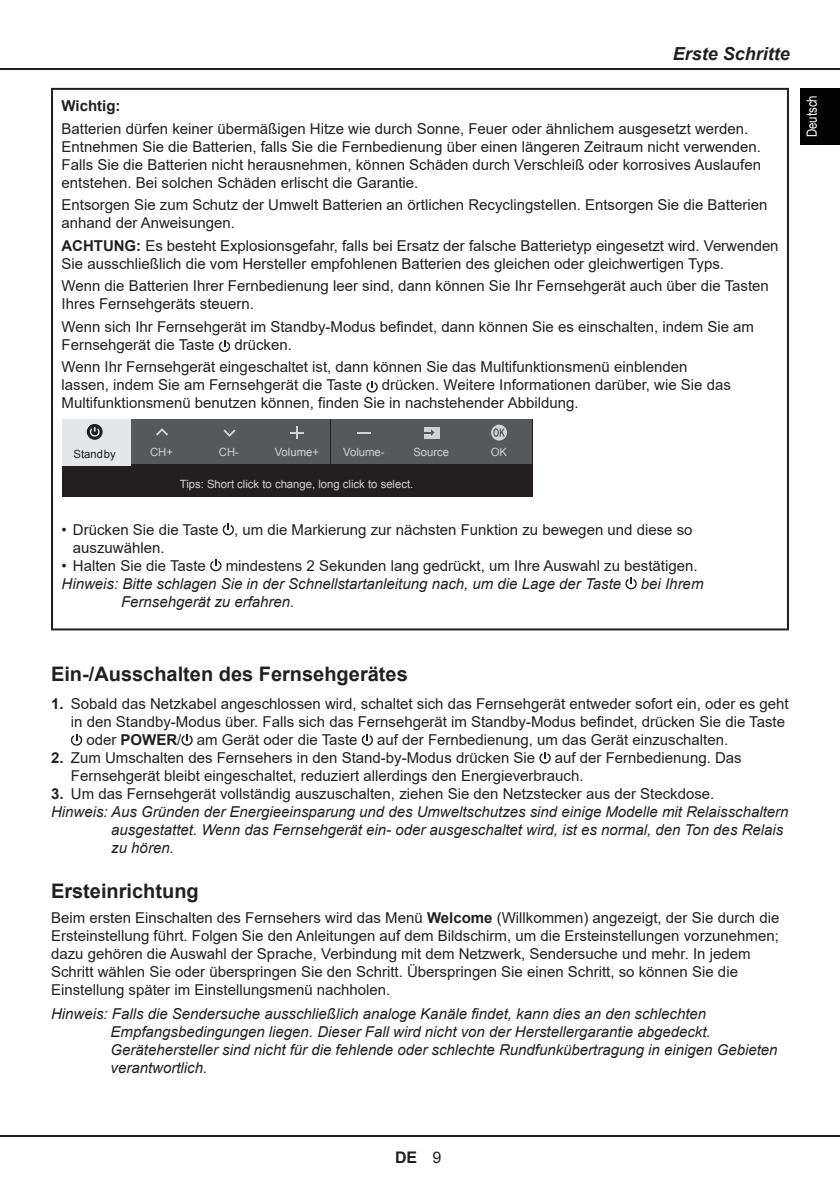
<style>
.page{position:relative;width:840px;height:1192px;background:#fff}
.page>*{position:absolute;margin:0;border:0;box-sizing:border-box;transform-origin:0 0}
.Head_2{font:700 20px "Arial";color:#231f20}
._1_header1_I{font:italic 700 18px "Arial";color:#231f20}
.t1{font:700 16px "Arial";color:#231f20}
.body{font:15px/18px "Arial";color:#231f20}
.Body_7_5{font:15px/18px "Arial";color:#231f20}
.Note_7_5_tab7_1{font:italic 15px/18px "Arial";color:#231f20}
.body-2{font:700 15px "Arial";color:#231f20}
.t2{font:14px "Arial Narrow";color:#fff}
.t3{font:11.4px "Arial";color:#d1d2d4}
.t4{font:11.4px "Arial";color:#231f20}
.s1{font-weight:700}
.s2{font-weight:400}
</style>
<div class="page">
<hr style="left:0;top:68px;width:840px;height:1px;background:#231f20">
<hr style="left:0;top:1135px;width:840px;height:2px;background:#231f20">
<div style="left:800px;top:88px;width:40px;height:57px;background:#030303"></div>
<svg style="left:219px;top:340px;width:11px;height:12px"></svg>
<svg style="left:366px;top:381px;width:12px;height:12px"></svg>
<div style="left:62px;top:419px;width:470px;height:78px;background:#231f20"></div>
<div style="left:131px;top:419px;width:65px;height:45px;background:#57585a"></div>
<div style="left:196px;top:419px;width:67px;height:45px;background:#57585a"></div>
<div style="left:263px;top:419px;width:67px;height:45px;background:#57585a"></div>
<svg style="left:290px;top:426px;width:14px;height:13px"></svg>
<div style="left:398px;top:419px;width:67px;height:45px;background:#57585a"></div>
<div style="left:424px;top:427px;width:15px;height:11px;background:#d1d2d4"></div>
<svg style="left:424px;top:429px;width:11px;height:7px"></svg>
<div style="left:465px;top:419px;width:67px;height:45px;background:#57585a"></div>
<svg style="left:491px;top:425px;width:16px;height:16px"></svg>
<svg style="left:493px;top:428px;width:12px;height:9px"></svg>
<div style="left:331px;top:419px;width:67px;height:45px;background:#57585a"></div>
<svg style="left:357px;top:432px;width:14px;height:1px"></svg>
<div style="left:62px;top:419px;width:69px;height:47px;background:#e6e7e9"></div>
<svg style="left:87px;top:424px;width:16px;height:16px"></svg>
<svg style="left:90px;top:427px;width:10px;height:10px"></svg>
<svg style="left:223px;top:429px;width:13px;height:8px"></svg>
<svg style="left:156px;top:428px;width:12px;height:8px"></svg>
<svg style="left:223px;top:523px;width:11px;height:12px"></svg>
<svg style="left:210px;top:559px;width:12px;height:12px"></svg>
<svg style="left:625px;top:577px;width:12px;height:12px"></svg>
<svg style="left:71px;top:734px;width:11px;height:12px"></svg>
<svg style="left:181px;top:734px;width:12px;height:12px"></svg>
<svg style="left:362px;top:734px;width:11px;height:12px"></svg>
<svg style="left:539px;top:752px;width:12px;height:12px"></svg>
<p class="_1_header1_I" style="left:673px;top:42px;width:119px">Erste Schritte</p>
<p class="body-2" style="left:62px;top:95px;width:61px">Wichtig:</p>
<p class="body" style="left:62px;top:119px;width:701px">Batterien dürfen keiner übermäßigen Hitze wie durch Sonne, Feuer oder ähnlichem ausgesetzt werden.<br>Entnehmen Sie die Batterien, falls Sie die Fernbedienung über einen längeren Zeitraum nicht verwenden.<br>Falls Sie die Batterien nicht herausnehmen, können Schäden durch Verschleiß oder korrosives Auslaufen entstehen. Bei solchen Schäden erlischt die Garantie.</p>
<p class="body" style="left:62px;top:196px;width:708px">Entsorgen Sie zum Schutz der Umwelt Batterien an örtlichen Recyclingstellen. Entsorgen Sie die Batterien anhand der Anweisungen.</p>
<p class="body" style="left:62px;top:236px;width:719px"><span class="s1">ACHTUNG:</span> Es besteht Explosionsgefahr, falls bei Ersatz der falsche Batterietyp eingesetzt wird. Verwenden<br>Sie ausschließlich die vom Hersteller empfohlenen Batterien des gleichen oder gleichwertigen Typs.</p>
<p class="body" style="left:62px;top:277px;width:709px">Wenn die Batterien Ihrer Fernbedienung leer sind, dann können Sie Ihr Fernsehgerät auch über die Tasten<br>Ihres Fernsehgeräts steuern.</p>
<p class="body" style="left:62px;top:318px;width:694px">Wenn sich Ihr Fernsehgerät im Standby-Modus befindet, dann können Sie es einschalten, indem Sie am<br>Fernsehgerät die Taste</p>
<p class="body" style="left:234px;top:336px;width:59px">drücken.</p>
<p class="body" style="left:62px;top:358px;width:627px">Wenn Ihr Fernsehgerät eingeschaltet ist, dann können Sie das Multifunktionsmenü einblenden lassen, indem Sie am Fernsehgerät die Taste</p>
<p class="body" style="left:62px;top:376px;width:671px;text-indent:320px">drücken. Weitere Informationen darüber, wie Sie das<br>Multifunktionsmenü benutzen können, finden Sie in nachstehender Abbildung.</p>
<p class="t4" style="left:74px;top:446px;width:44px">Standby</p>
<p class="t3" style="left:150px;top:445px;width:24px">CH+</p>
<p class="t3" style="left:219px;top:445px;width:22px">CH-</p>
<p class="t3" style="left:275px;top:445px;width:46px">Volume+</p>
<p class="t3" style="left:343px;top:445px;width:43px">Volume-</p>
<p class="t3" style="left:413px;top:445px;width:37px">Source</p>
<p class="t3" style="left:491px;top:445px;width:18px">OK</p>
<p class="t3" style="left:180px;top:477px;width:235px">Tips: Short click to change, long click to select.</p>
<p class="Body_7_5" style="left:73px;top:520px;width:621px;text-indent:-11px">• Drücken Sie die Taste , um die Markierung zur nächsten Funktion zu bewegen und diese so auszuwählen.</p>
<p class="Body_7_5" style="left:62px;top:556px;width:146px">• Halten Sie die Taste</p>
<p class="Body_7_5" style="left:226px;top:556px;width:473px">mindestens 2 Sekunden lang gedrückt, um Ihre Auswahl zu bestätigen.</p>
<p class="Note_7_5_tab7_1" style="left:62px;top:575px;width:561px">Hinweis: Bitte schlagen Sie in der Schnellstartanleitung nach, um die Lage der Taste</p>
<p class="Note_7_5_tab7_1" style="left:641px;top:575px;width:64px">bei Ihrem</p>
<p class="Note_7_5_tab7_1" style="left:121px;top:593px;width:175px">Fernsehgerät zu erfahren.</p>
<p class="t2" style="left:801px;top:137px;width:44px;rotate:-90deg">Deutsch</p>
<p class="Head_2" style="left:51px;top:660px;width:358px">Ein-/Ausschalten des Fernsehgerätes</p>
<p class="Body_7_5" style="left:51px;top:695px;width:739px"><span class="s1">1.</span> Sobald das Netzkabel angeschlossen wird, schaltet sich das Fernsehgerät entweder sofort ein, oder es geht</p>
<p class="Body_7_5" style="left:71px;top:713px;width:716px">in den Standby-Modus über. Falls sich das Fernsehgerät im Standby-Modus befindet, drücken Sie die Taste</p>
<p class="Body_7_5" style="left:86px;top:731px;width:273px">oder <span class="s1">POWER</span>/ am Gerät oder die Taste</p>
<p class="Body_7_5" style="left:377px;top:731px;width:353px">auf der Fernbedienung, um das Gerät einzuschalten.</p>
<p class="Body_7_5" style="left:51px;top:749px;width:486px"><span class="s1">2.</span> Zum Umschalten des Fernsehers in den Stand-by-Modus drücken Sie</p>
<p class="Body_7_5" style="left:71px;top:749px;width:672px;text-indent:484px">auf der Fernbedienung. Das<br>Fernsehgerät bleibt eingeschaltet, reduziert allerdings den Energieverbrauch.</p>
<p class="Body_7_5" style="left:51px;top:785px;width:665px"><span class="s1">3.</span> Um das Fernsehgerät vollständig auszuschalten, ziehen Sie den Netzstecker aus der Steckdose.</p>
<p class="Note_7_5_tab7_1" style="left:111px;top:803px;width:679px;text-indent:-60px">Hinweis: Aus Gründen der Energieeinsparung und des Umweltschutzes sind einige Modelle mit Relaisschaltern ausgestattet. Wenn das Fernsehgerät ein- oder ausgeschaltet wird, ist es normal, den Ton des Relais zu hören.</p>
<p class="Head_2" style="left:51px;top:877px;width:149px">Ersteinrichtung</p>
<p class="Body_7_5" style="left:51px;top:909px;width:730px">Beim ersten Einschalten des Fernsehers wird das Menü <span class="s1">Welcome</span> (Willkommen) angezeigt, der Sie durch die Ersteinstellung führt. Folgen Sie den Anleitungen auf dem Bildschirm, um die Ersteinstellungen vorzunehmen; dazu gehören die Auswahl der Sprache, Verbindung mit dem Netzwerk, Sendersuche und mehr. In jedem Schritt wählen Sie oder überspringen Sie den Schritt. Überspringen Sie einen Schritt, so können Sie die Einstellung später im Einstellungsmenü nachholen.</p>
<p class="Note_7_5_tab7_1" style="left:111px;top:1005px;width:669px;text-indent:-60px">Hinweis: Falls die Sendersuche ausschließlich analoge Kanäle findet, kann dies an den schlechten Empfangsbedingungen liegen. Dieser Fall wird nicht von der Herstellergarantie abgedeckt.<br>Gerätehersteller sind nicht für die fehlende oder schlechte Rundfunkübertragung in einigen Gebieten verantwortlich.</p>
<p class="t1" style="left:395px;top:1146px;width:48px">DE <span class="s2">9</span></p>
</div>
